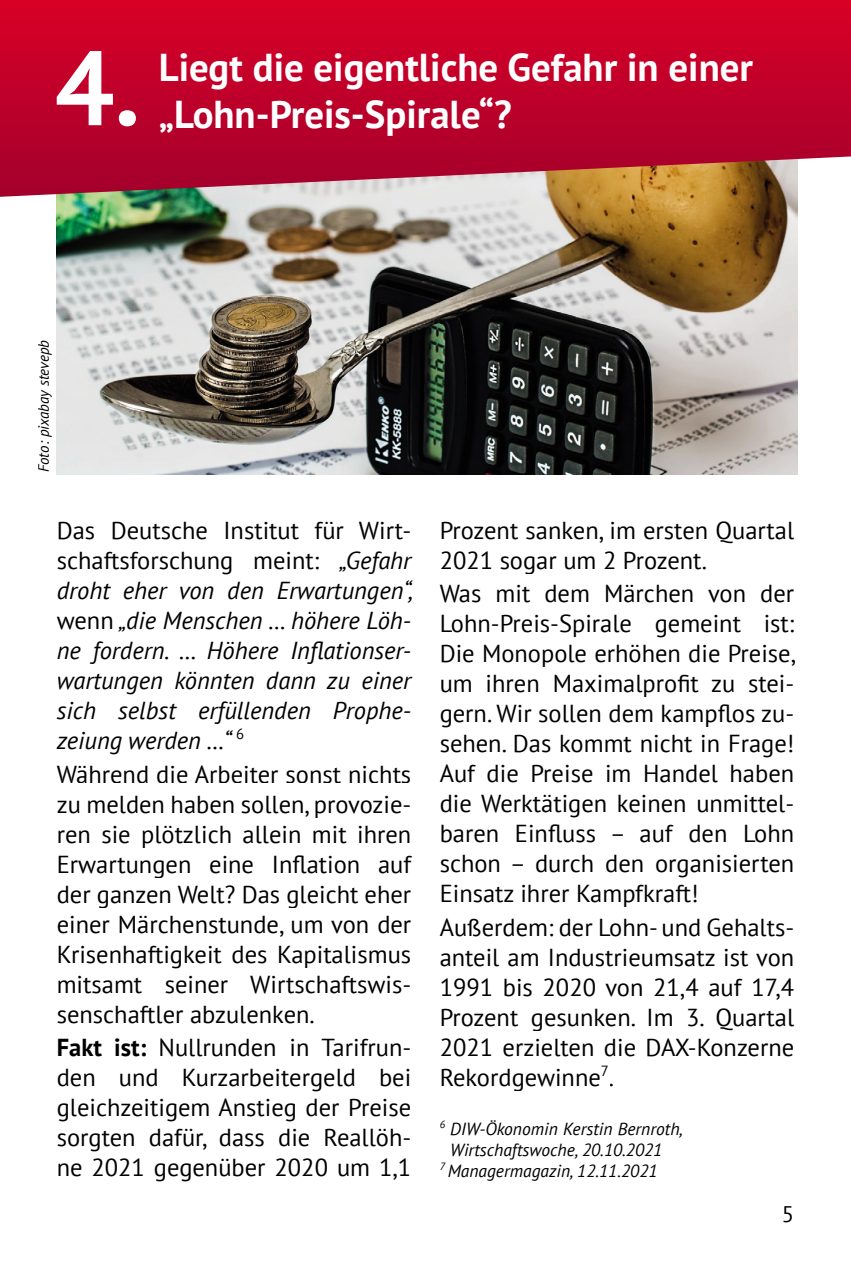
<style>
.page{position:relative;width:851px;height:1276px;background:#fff}
.page>*{position:absolute;margin:0;border:0;box-sizing:border-box;transform-origin:0 0}
.t1{font:700 105.25px "PT Sans";color:#fff}
.t2{font:700 38.75px/46.5px "PT Sans";color:#fff}
.t3{font:24.5px/30px "PT Sans";color:#000;text-align:justify}
.t4{font:italic 24.5px/30px "PT Sans";color:#000;text-align:justify}
.t5{font:22.5px "PT Sans";color:#000}
.t6{font:italic 17.5px "PT Sans";color:#000}
.t7{font:italic 15px "PT Sans";color:#000}
.s1{font-style:normal}
.s2{font-weight:700}
</style>
<div class="page">
<img style="left:57px;top:197px;width:739px;height:278px">
<svg style="left:0;top:0;width:850px;height:197px;background:#c11334"></svg>
<h1 class="t1" style="left:55px;top:19px;width:87px">4.</h1>
<h2 class="t2" style="left:159px;top:44px;width:595px">Liegt die eigentliche Gefahr in einer „Lohn-Preis-Spirale“?</h2>
<p class="t7" style="left:34px;top:472px;width:134px;rotate:-90deg">Foto: pixabay stevepb</p>
<p class="t4" style="left:57px;top:515px;width:358px"><span class="s1">Das Deutsche Institut für Wirt&shy;schaftsforschung meint:</span> „Gefahr droht eher von den Erwartungen“, <span class="s1">wenn</span> „die Menschen … höhere Löh&shy;ne fordern. … Höhere Inflationser&shy;wartungen könnten dann zu einer sich selbst erfüllenden Prophe&shy;zeiung werden …“ <sup>6</sup></p>
<p class="t3" style="left:57px;top:758px;width:356px">Während die Arbeiter sonst nichts zu melden haben sollen, provozie&shy;ren sie plötzlich allein mit ihren Erwartungen eine Inflation auf der ganzen Welt? Das gleicht eher einer Märchenstunde, um von der Krisenhaftigkeit des Kapitalismus mitsamt seiner Wirtschaftswis&shy;senschaftler abzulenken.</p>
<p class="t3" style="left:57px;top:1032px;width:356px"><span class="s2">Fakt ist:</span> Nullrunden in Tarifrun&shy;den und Kurzarbeitergeld bei gleichzeitigem Anstieg der Preise sorgten dafür, dass die Reallöh&shy;ne 2021 gegenüber 2020 um 1,1</p>
<p class="t3" style="left:439px;top:514px;width:356px">Prozent sanken, im ersten Quartal<br>2021 sogar um 2 Prozent.</p>
<p class="t3" style="left:439px;top:578px;width:358px">Was mit dem Märchen von der Lohn-Preis-Spirale gemeint ist:<br>Die Monopole erhöhen die Preise, um ihren Maximalprofit zu stei&shy;gern. Wir sollen dem kampflos zu&shy;sehen. Das kommt nicht in Frage!<br>Auf die Preise im Handel haben die Werktätigen keinen unmittel&shy;baren Einfluss – auf den Lohn schon – durch den organisierten Einsatz ihrer Kampfkraft!</p>
<p class="t3" style="left:439px;top:911px;width:356px">Außerdem: der Lohn- und Gehalts&shy;anteil am Industrieumsatz ist von 1991 bis 2020 von 21,4 auf 17,4<br>Prozent gesunken. Im 3. Quartal 2021 erzielten die DAX-Konzerne Rekordgewinne<sup>7</sup>.</p>
<p class="t6" style="left:439px;top:1117px;width:245px"><sup>6</sup> DIW-Ökonomin Kerstin Bernroth,</p>
<p class="t6" style="left:450px;top:1138px;width:213px">Wirtschaftswoche, 20.10.2021</p>
<p class="t6" style="left:439px;top:1159px;width:219px"><sup>7</sup> Managermagazin, 12.11.2021</p>
<p class="t5" style="left:781px;top:1199px;width:14px">5</p>
</div>
